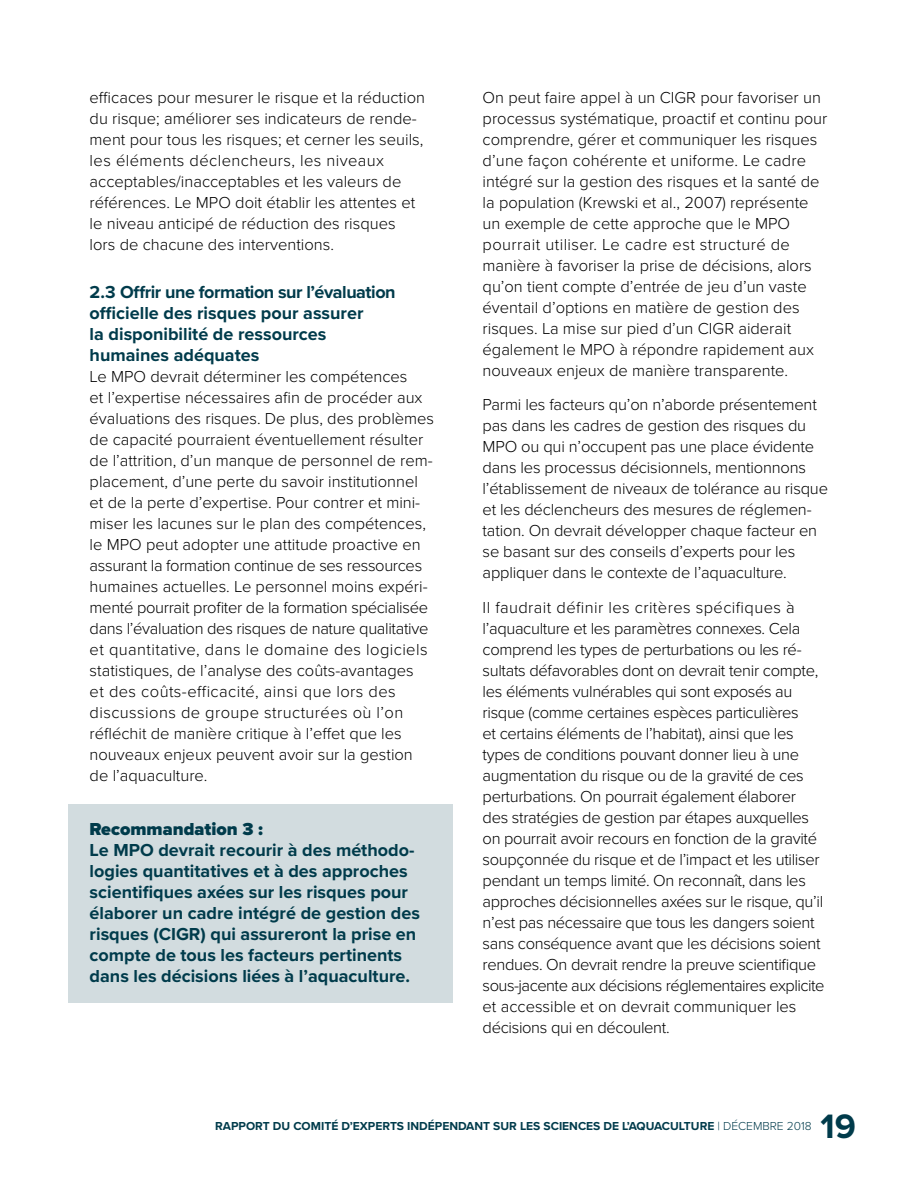
<style>
.page{position:relative;width:918px;height:1188px;background:#fff}
.page>*{position:absolute;margin:0;border:0;box-sizing:border-box;transform-origin:0 0}
.t1{font:700 35.1px "Proxima Nova";color:#003b4b}
.t2{font:700 18px/21px "Proxima Nova";color:#003b4b}
.t3{font:900 18px "Proxima Nova";color:#003b4b}
.t4{font:300 16.5px/21px "Proxima Nova";color:#000}
.t5{font:300 16.5px/21px "Proxima Nova";letter-spacing:-.02em;color:#000}
.t6{font:700 12px "Proxima Nova";color:#003b4b}
.s1{font-weight:300}
</style>
<div class="page">
<div style="left:68px;top:804px;width:385px;height:199px;background:#d2dcdf"></div>
<p class="t4" style="left:90px;top:87px;width:337px">efficaces pour mesurer le risque et la réduction du risque; améliorer ses indicateurs de rende&shy;ment pour tous les risques; et cerner les seuils, les éléments déclencheurs, les niveaux acceptables/inacceptables et les valeurs de références. Le MPO doit établir les attentes et le niveau anticipé de réduction des risques lors de chacune des interventions.</p>
<p class="t2" style="left:90px;top:282px;width:308px">2.3 Offrir une formation sur l’évaluation officielle des risques pour assurer<br>la disponibilité de ressources humaines adéquates</p>
<p class="t4" style="left:90px;top:366px;width:346px">Le MPO devrait déterminer les compétences<br>et l’expertise nécessaires afin de procéder aux évaluations des risques. De plus, des problèmes de capacité pourraient éventuellement résulter de l’attrition, d’un manque de personnel de rem&shy;placement, d’une perte du savoir institutionnel et de la perte d’expertise. Pour contrer et mini&shy;miser les lacunes sur le plan des compétences, le MPO peut adopter une attitude proactive en assurant la formation continue de ses ressources humaines actuelles. Le personnel moins expéri&shy;menté pourrait profiter de la formation spécialisée dans l’évaluation des risques de nature qualitative et quantitative, dans le domaine des logiciels statistiques, de l’analyse des coûts-avantages<br>et des coûts-efficacité, ainsi que lors des discussions de groupe structurées où l’on réfléchit de manière critique à l’effet que les nouveaux enjeux peuvent avoir sur la gestion de l’aquaculture.</p>
<p class="t3" style="left:90px;top:819px;width:175px">Recommandation 3 :</p>
<p class="t2" style="left:90px;top:841px;width:332px">Le MPO devrait recourir à des méthodo&shy;logies quantitatives et à des approches scientifiques axées sur les risques pour élaborer un cadre intégré de gestion des risques (CIGR) qui assureront la prise en compte de tous les facteurs pertinents dans les décisions liées à l’aquaculture.</p>
<p class="t4" style="left:483px;top:87px;width:346px">On peut faire appel à un CIGR pour favoriser un processus systématique, proactif et continu pour comprendre, gérer et communiquer les risques d’une façon cohérente et uniforme. Le cadre intégré sur la gestion des risques et la santé de la population (Krewski et al., 2007) représente un exemple de cette approche que le MPO pourrait utiliser. Le cadre est structuré de manière à favoriser la prise de décisions, alors qu’on tient compte d’entrée de jeu d’un vaste éventail d’options en matière de gestion des risques. La mise sur pied d’un CIGR aiderait également le MPO à répondre rapidement aux nouveaux enjeux de manière transparente.</p>
<p class="t4" style="left:483px;top:395px;width:347px">Parmi les facteurs qu’on n’aborde présentement pas dans les cadres de gestion des risques du MPO ou qui n’occupent pas une place évidente dans les processus décisionnels, mentionnons l’établissement de niveaux de tolérance au risque et les déclencheurs des mesures de réglemen&shy;tation. On devrait développer chaque facteur en se basant sur des conseils d’experts pour les appliquer dans le contexte de l’aquaculture.</p>
<p class="t5" style="left:483px;top:597px;width:343px">Il faudrait définir les critères spécifiques à l’aquaculture et les paramètres connexes. Cela comprend les types de perturbations ou les ré&shy;sultats défavorables dont on devrait tenir compte, les éléments vulnérables qui sont exposés au risque (comme certaines espèces particulières<br>et certains éléments de l’habitat), ainsi que les types de conditions pouvant donner lieu à une augmentation du risque ou de la gravité de ces perturbations. On pourrait également élaborer des stratégies de gestion par étapes auxquelles on pourrait avoir recours en fonction de la gravité soupçonnée du risque et de l’impact et les utiliser pendant un temps limité. On reconnaît, dans les approches décisionnelles axées sur le risque, qu’il n’est pas nécessaire que tous les dangers soient sans conséquence avant que les décisions soient rendues. On devrait rendre la preuve scientifique sous-jacente aux décisions réglementaires explicite et accessible et on devrait communiquer les décisions qui en découlent.</p>
<p class="t6" style="left:215px;top:1119px;width:598px">RAPPORT DU COMITÉ D’EXPERTS INDÉPENDANT SUR LES SCIENCES DE L’AQUACULTURE <span class="s1">| DÉCEMBRE 2018</span></p>
<h1 class="t1" style="left:821px;top:1105px;width:37px">19</h1>
</div>
